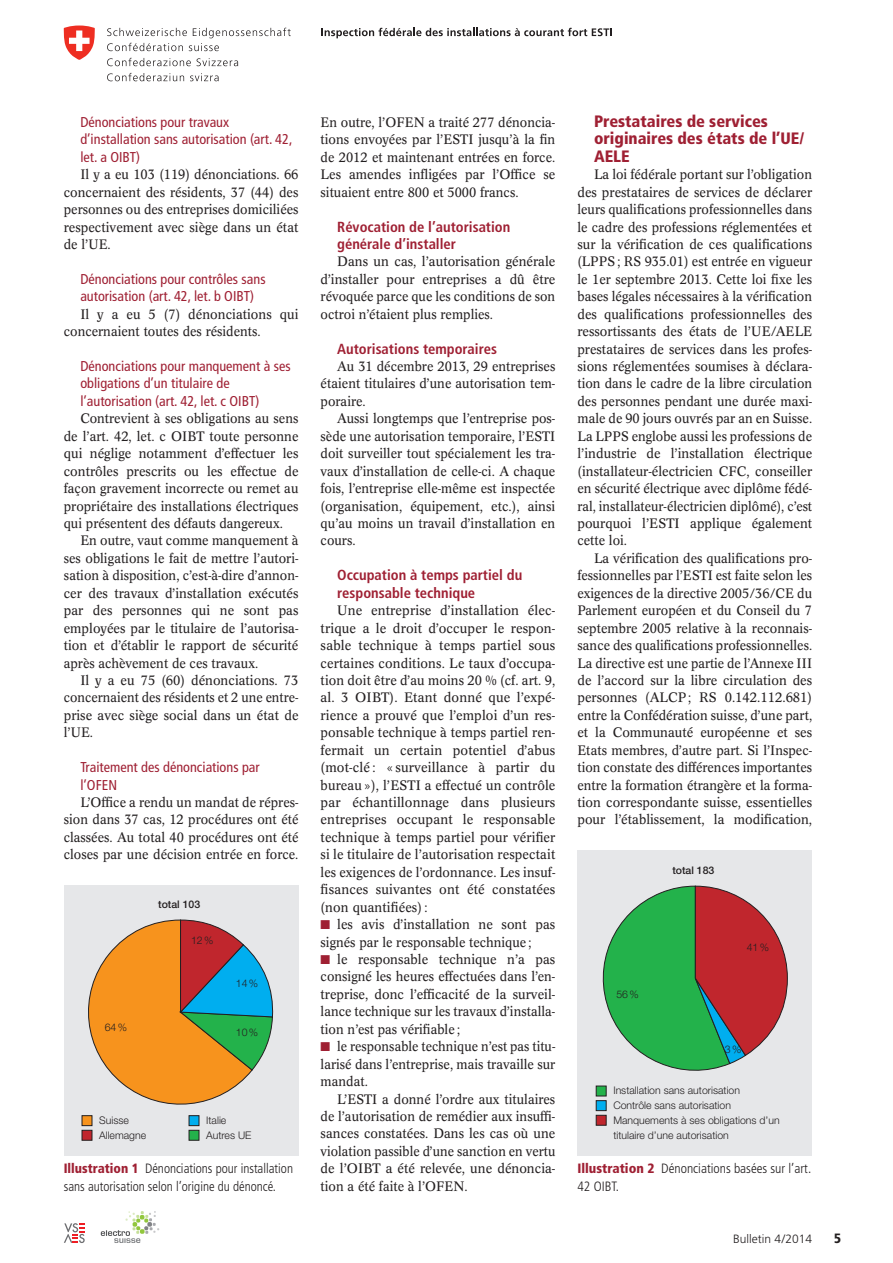
<style>
.page{position:relative;width:893px;height:1263px;background:#fff}
.page>*{position:absolute;margin:0;border:0;box-sizing:border-box;transform-origin:0 0}
.t1{font:900 condensed 16.5px/17.4px "Frutiger LT Std";color:#9f2033}
.t2{font:700 condensed 14.7px/17.4px "Frutiger LT Std";color:#9f2033}
.t3{font:condensed 14.25px/17.4px "Frutiger LT Std";color:#9f2033}
.t4{font:13.5px/17.4px "Concorde BQ";color:#231f20;text-align:justify;scale:.95 1}
.t5{font:13.5px/17.4px "Concorde BQ";color:#231f20;text-align:justify}
.t6{font:13.5px/17.4px "Concorde BQ";color:#231f20;text-align:justify;scale:.96 1}
.t7{font:300 condensed 13.5px/17.4px "Frutiger LT Std";color:#231f20}
.t8{font:13.5px/17.4px "Concorde BQ";color:#231f20;text-align:justify;scale:.94 1}
.t9{font:900 condensed 13.5px "Frutiger LT Std";color:#231f20}
.t10{font:300 12px "Frutiger LT Std";color:#231f20}
.t11{font:300 10.5px/15px "Helvetica Neue LT Std";color:#231f20}
.t12{font:500 10.5px "Helvetica Neue LT Std";color:#231f20}
.s1{color:#9f2033}
.s2{font-weight:900;color:#9f2033}
</style>
<div class="page">
<svg style="left:107px;top:28px;width:184px;height:23px"></svg>
<svg style="left:107px;top:58px;width:84px;height:8px"></svg>
<svg style="left:197px;top:58px;width:41px;height:8px"></svg>
<svg style="left:107px;top:73px;width:77px;height:8px"></svg>
<svg style="left:190px;top:73px;width:29px;height:8px"></svg>
<svg style="left:64px;top:26px;width:31px;height:34px"></svg>
<svg style="left:321px;top:28px;width:291px;height:10px"></svg>
<svg style="left:64px;top:1223px;width:21px;height:20px"></svg>
<svg style="left:101px;top:1211px;width:58px;height:32px"></svg>
<div style="left:64px;top:885px;width:234px;height:271px;background:#e6e7e9"></div>
<div style="left:82px;top:1115px;width:10px;height:11px;background:#f7931d;border:1px solid #231f20"></div>
<div style="left:82px;top:1130px;width:10px;height:10px;background:#c0262d;border:1px solid #231f20"></div>
<div style="left:189px;top:1115px;width:10px;height:11px;background:#00aeef;border:1px solid #231f20"></div>
<div style="left:189px;top:1130px;width:10px;height:10px;background:#23b24b;border:1px solid #231f20"></div>
<svg style="left:88px;top:919px;width:186px;height:186px"></svg>
<div style="left:577px;top:851px;width:235px;height:305px;background:#e6e7e9"></div>
<div style="left:596px;top:1086px;width:10px;height:10px;background:#23b24b;border:1px solid #231f20"></div>
<div style="left:596px;top:1100px;width:10px;height:11px;background:#00aeef;border:1px solid #231f20"></div>
<div style="left:596px;top:1115px;width:10px;height:10px;background:#c0262d;border:1px solid #231f20"></div>
<svg style="left:602px;top:885px;width:186px;height:186px"></svg>
<p class="t1" style="left:594px;top:112px;width:212px">Prestataires de services originaires des états de l’UE/<br>AELE</p>
<p class="t4" style="left:577px;top:166px;width:249px;text-indent:17px">La loi fédérale portant sur l’obligation des prestataires de services de déclarer leurs qualifications professionnelles dans le cadre des professions réglementées et sur la vérification de ces qualifications (LPPS; RS 935.01) est entrée en vigueur le 1er septembre 2013. Cette loi fixe les bases légales nécessaires à la vérification des qualifications professionnelles des ressortissants des états de l’UE/AELE prestataires de services dans les profes&shy;sions réglementées soumises à déclara&shy;tion dans le cadre de la libre circulation des personnes pendant une durée maxi&shy;male de 90 jours ouvrés par an en Suisse.<br>La LPPS englobe aussi les professions de l’industrie de l’installation électrique (installateur-électricien CFC, conseiller en sécurité électrique avec diplôme fédé&shy;ral, installateur-électricien diplômé), c’est pourquoi l’ESTI applique également cette loi.</p>
<p class="t4" style="left:577px;top:550px;width:249px;text-indent:17px">La vérification des qualifications pro&shy;fessionnelles par l’ESTI est faite selon les exigences de la directive 2005/36/CE du Parlement européen et du Conseil du 7 septembre 2005 relative à la reconnais&shy;sance des qualifications professionnelles.<br>La directive est une partie de l’Annexe III de l’accord sur la libre circulation des personnes (ALCP; RS 0.142.112.681) entre la Confédération suisse, d’une part, et la Communauté européenne et ses Etats membres, d’autre part. Si l’Inspec&shy;tion constate des différences importantes entre la formation étrangère et la forma&shy;tion correspondante suisse, essentielles pour l’établissement, la modification,</p>
<p class="t3" style="left:80px;top:113px;width:214px">Dénonciations pour travaux d’installation sans autorisation (art. 42, let. a OIBT)</p>
<p class="t4" style="left:64px;top:166px;width:249px;text-indent:17px">Il y a eu 103 (119) dénonciations. 66 concernaient des résidents, 37 (44) des personnes ou des entreprises domiciliées respectivement avec siège dans un état de l’UE.</p>
<p class="t3" style="left:80px;top:270px;width:187px">Dénonciations pour contrôles sans autorisation (art. 42, let. b OIBT)</p>
<p class="t6" style="left:64px;top:305px;width:246px;text-indent:17px">Il y a eu 5 (7) dénonciations qui concernaient toutes des résidents.</p>
<p class="t3" style="left:80px;top:357px;width:212px">Dénonciations pour manquement à ses obligations d’un titulaire de l’autorisation (art. 42, let. c OIBT)</p>
<p class="t4" style="left:64px;top:410px;width:249px;text-indent:17px">Contrevient à ses obligations au sens de l’art. 42, let. c OIBT toute personne qui néglige notamment d’effectuer les contrôles prescrits ou les effectue de façon gravement incorrecte ou remet au propriétaire des installations électriques qui présentent des défauts dangereux.</p>
<p class="t4" style="left:64px;top:532px;width:249px;text-indent:17px">En outre, vaut comme manquement à ses obligations le fait de mettre l’autori&shy;sation à disposition, c’est-à-dire d’annon&shy;cer des travaux d’installation exécutés par des personnes qui ne sont pas employées par le titulaire de l’autorisa&shy;tion et d’établir le rapport de sécurité après achèvement de ces travaux.</p>
<p class="t6" style="left:64px;top:672px;width:246px;text-indent:17px">Il y a eu 75 (60) dénonciations. 73 concernaient des résidents et 2 une entre&shy;prise avec siège social dans un état de l’UE.</p>
<p class="t3" style="left:80px;top:759px;width:181px">Traitement des dénonciations par l’OFEN</p>
<p class="t4" style="left:64px;top:794px;width:249px;text-indent:17px">L’Office a rendu un mandat de répres&shy;sion dans 37 cas, 12 procédures ont été classées. Au total 40 procédures ont été closes par une décision entrée en force.</p>
<p class="t4" style="left:321px;top:114px;width:249px">En outre, l’OFEN a traité 277 dénoncia&shy;tions envoyées par l’ESTI jusqu’à la fin de 2012 et maintenant entrées en force.<br>Les amendes infligées par l’Office se situaient entre 800 et 5000 francs.</p>
<p class="t2" style="left:337px;top:218px;width:175px">Révocation de l’autorisation générale d’installer</p>
<p class="t6" style="left:321px;top:253px;width:246px;text-indent:17px">Dans un cas, l’autorisation générale d’installer pour entreprises a dû être révoquée parce que les conditions de son octroi n’étaient plus remplies.</p>
<p class="t2" style="left:337px;top:340px;width:161px">Autorisations temporaires</p>
<p class="t4" style="left:321px;top:358px;width:249px;text-indent:17px">Au 31 décembre 2013, 29 entreprises étaient titulaires d’une autorisation tem&shy;poraire.</p>
<p class="t4" style="left:321px;top:410px;width:249px;text-indent:17px">Aussi longtemps que l’entreprise pos&shy;sède une autorisation temporaire, l’ESTI doit surveiller tout spécialement les tra&shy;vaux d’installation de celle-ci. A chaque fois, l’entreprise elle-même est inspectée (organisation, équipement, etc.), ainsi qu’au moins un travail d’installation en cours.</p>
<p class="t2" style="left:337px;top:566px;width:187px">Occupation à temps partiel du responsable technique</p>
<p class="t5" style="left:321px;top:602px;width:236px;text-indent:17px">Une entreprise d’installation élec&shy;trique a le droit d’occuper le respon&shy;sable technique à temps partiel sous certaines conditions. Le taux d’occupa&shy;tion doit être d’au moins 20 % (cf. art. 9, al. 3 OIBT). Etant donné que l’expé&shy;rience a prouvé que l’emploi d’un res&shy;ponsable technique à temps partiel ren&shy;fermait un certain potentiel d’abus (mot-clé : « surveillance à partir du bureau»), l’ESTI a effectué un contrôle par échantillonnage dans plusieurs entreprises occupant le responsable technique à temps partiel pour vérifier si le titulaire de l’autorisation respectait les exigences de l’ordonnance. Les insuf&shy;fisances suivantes ont été constatées (non quantifiées):</p>
<p class="t6" style="left:321px;top:916px;width:246px"><span class="s1">■</span> les avis d’installation ne sont pas signés par le responsable technique ;</p>
<p class="t6" style="left:321px;top:951px;width:246px"><span class="s1">■</span> le responsable technique n’a pas consigné les heures effectuées dans l’en&shy;treprise, donc l’efficacité de la surveil&shy;lance technique sur les travaux d’installa&shy;tion n’est pas vérifiable ;</p>
<p class="t8" style="left:321px;top:1038px;width:251px"><span class="s1">■</span> le responsable technique n’est pas titu&shy;larisé dans l’entreprise, mais travaille sur mandat.</p>
<p class="t4" style="left:321px;top:1090px;width:249px;text-indent:17px">L’ESTI a donné l’ordre aux titulaires de l’autorisation de remédier aux insuffi&shy;sances constatées. Dans les cas où une violation passible d’une sanction en vertu de l’OIBT a été relevée, une dénoncia&shy;tion a été faite à l’OFEN.</p>
<p class="t12" style="left:672px;top:864px;width:44px">total 183</p>
<p class="t12" style="left:158px;top:898px;width:44px">total 103</p>
<p class="t11" style="left:191px;top:933px;width:24px">12%</p>
<p class="t11" style="left:747px;top:940px;width:24px">41%</p>
<p class="t11" style="left:236px;top:976px;width:24px">14%</p>
<p class="t11" style="left:616px;top:986px;width:24px">56%</p>
<p class="t11" style="left:105px;top:1019px;width:24px">64%</p>
<p class="t11" style="left:236px;top:1025px;width:24px">10%</p>
<p class="t11" style="left:725px;top:1041px;width:18px">3%</p>
<p class="t11" style="left:613px;top:1083px;width:168px">Installation sans autorisation<br>Contrôle sans autorisation<br>Manquements à ses obligations d’un titulaire d’une autorisation</p>
<p class="t11" style="left:99px;top:1112px;width:49px">Suisse<br>Allemagne</p>
<p class="t11" style="left:206px;top:1112px;width:47px">Italie<br>Autres UE</p>
<p class="t7" style="left:64px;top:1160px;width:231px"><span class="s2">Illustration 1</span> Dénonciations pour installation sans autorisation selon l’origine du dénoncé.</p>
<p class="t7" style="left:577px;top:1160px;width:235px"><span class="s2">Illustration 2</span> Dénonciations basées sur l’art.<br>42 OIBT.</p>
<p class="t10" style="left:733px;top:1232px;width:81px">Bulletin 4/2014</p>
<p class="t9" style="left:834px;top:1230px;width:9px">5</p>
</div>
